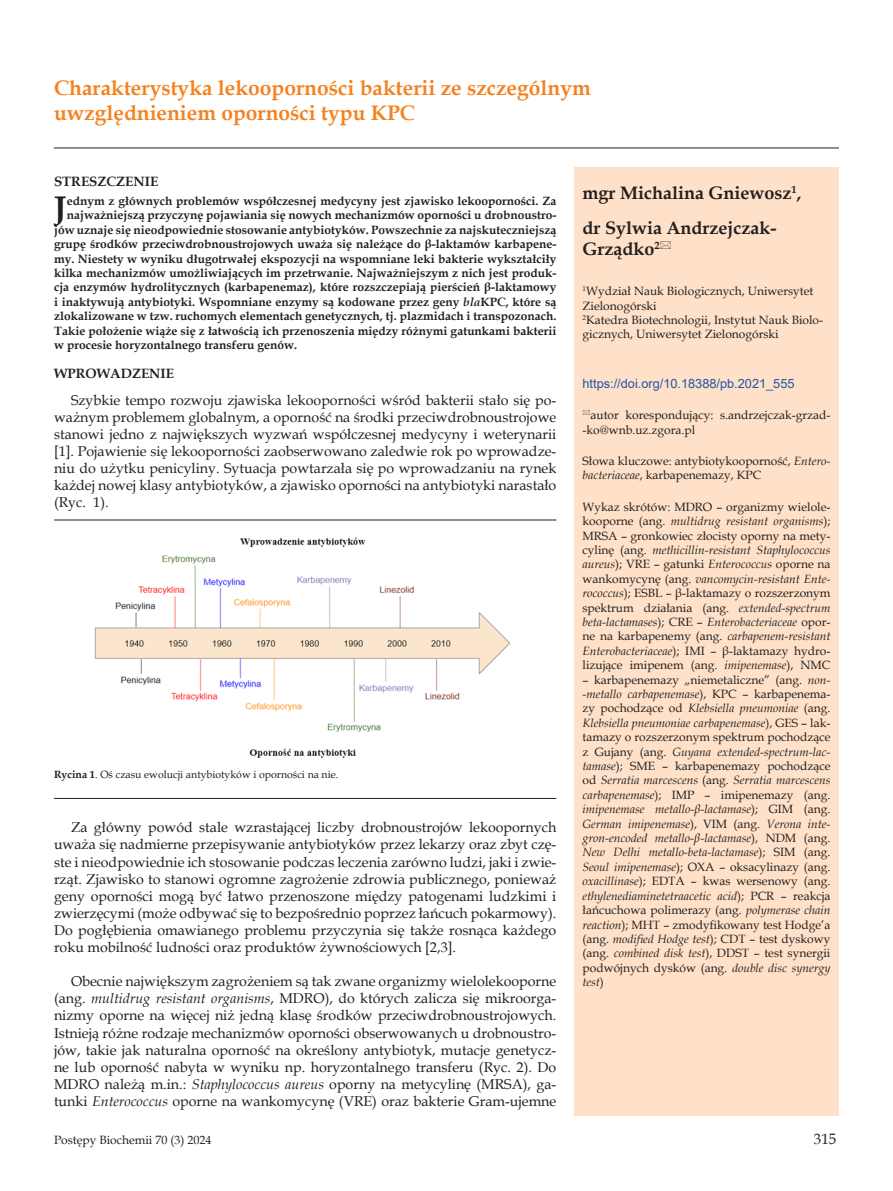
<style>
.page{position:relative;width:893px;height:1191px;background:#fff}
.page>*{position:absolute;margin:0;border:0;box-sizing:border-box;transform-origin:0 0}
._7_Streszczenie{font:700 32.7px "Book Antiqua";color:#231f20}
._1_Tytul{font:700 21px/25.2px "Book Antiqua";color:#f58220}
._2_Autor{font:700 18px/21.6px "Book Antiqua";color:#231f20}
.t1{font:15px "Book Antiqua";color:#231f20}
.Body_tekst{font:14.25px/17.1px "Book Antiqua";color:#231f20;text-align:justify}
.Tytul_1{font:700 13.5px "Book Antiqua";color:#231f20}
._6_DOI{font:12.75px "Arial";color:#2356a6}
._5_Skroty{font:italic 12px/14.4px "Book Antiqua";color:#231f20;text-align:justify}
._7_Streszczenie-2{font:700 12px "Book Antiqua";color:#231f20}
._5_Skroty-2{font:12px/14.4px "Book Antiqua";color:#231f20}
._3_Adres{font:12px/14.4px "Book Antiqua";color:#231f20}
.Figura{font:10.5px "Book Antiqua";color:#231f20}
.s1{font-style:italic}
.s2{font-weight:700}
.s3{font-style:normal}
</style>
<div class="page">
<hr style="left:54px;top:148px;width:785px;height:1px;background:#231f20">
<div style="left:574px;top:167px;width:265px;height:948px;background:#fee1c8"></div>
<img style="left:94px;top:537px;width:416px;height:221px">
<hr style="left:54px;top:519px;width:502px;height:1px;background:#231f20">
<hr style="left:54px;top:798px;width:502px;height:1px;background:#231f20">
<p class="_1_Tytul" style="left:54px;top:75px;width:538px">Charakterystyka lekooporności bakterii ze szczególnym uwzględnieniem oporności typu KPC</p>
<p class="Tytul_1" style="left:54px;top:172px;width:106px">STRESZCZENIE</p>
<p class="_7_Streszczenie" style="left:54px;top:186px;width:14px">J</p>
<p class="_7_Streszczenie-2" style="left:67px;top:193px;width:491px">ednym z głównych problemów współczesnej medycyny jest zjawisko lekooporności. Za</p>
<p class="_7_Streszczenie-2" style="left:67px;top:207px;width:491px">najważniejszą przyczynę pojawiania się nowych mechanizmów oporności u drobnoustro-</p>
<p class="_7_Streszczenie-2" style="left:54px;top:221px;width:504px">jów uznaje się nieodpowiednie stosowanie antybiotyków. Powszechnie za najskuteczniejszą</p>
<p class="_7_Streszczenie-2" style="left:54px;top:236px;width:504px">grupę środków przeciwdrobnoustrojowych uważa się należące do β-laktamów karbapene-</p>
<p class="_7_Streszczenie-2" style="left:54px;top:250px;width:504px">my. Niestety w wyniku długotrwałej ekspozycji na wspomniane leki bakterie wykształciły</p>
<p class="_7_Streszczenie-2" style="left:54px;top:265px;width:504px">kilka mechanizmów umożliwiających im przetrwanie. Najważniejszym z nich jest produk-</p>
<p class="_7_Streszczenie-2" style="left:54px;top:279px;width:504px">cja enzymów hydrolitycznych (karbapenemaz), które rozszczepiają pierścień β-laktamowy</p>
<p class="_7_Streszczenie-2" style="left:54px;top:293px;width:504px">i inaktywują antybiotyki. Wspomniane enzymy są kodowane przez geny <span class="s1">bla</span>KPC, które są</p>
<p class="_7_Streszczenie-2" style="left:54px;top:308px;width:504px">zlokalizowane w tzw. ruchomych elementach genetycznych, tj. plazmidach i transpozonach.</p>
<p class="_7_Streszczenie-2" style="left:54px;top:322px;width:504px">Takie położenie wiąże się z łatwością ich przenoszenia między różnymi gatunkami bakterii</p>
<p class="_7_Streszczenie-2" style="left:54px;top:337px;width:244px">w procesie horyzontalnego transferu genów.</p>
<p class="Tytul_1" style="left:54px;top:364px;width:121px">WPROWADZENIE</p>
<p class="Body_tekst" style="left:54px;top:391px;width:504px;text-indent:17px">Szybkie tempo rozwoju zjawiska lekooporności wśród bakterii stało się po&shy;ważnym problemem globalnym, a oporność na środki przeciwdrobnoustrojowe stanowi jedno z największych wyzwań współczesnej medycyny i weterynarii [1]. Pojawienie się lekooporności zaobserwowano zaledwie rok po wprowadze&shy;niu do użytku penicyliny. Sytuacja powtarzała się po wprowadzaniu na rynek każdej nowej klasy antybiotyków, a zjawisko oporności na antybiotyki narastało (Ryc. 1).</p>
<p class="Figura" style="left:54px;top:766px;width:286px"><span class="s2">Rycina 1</span>. Oś czasu ewolucji antybiotyków i oporności na nie.</p>
<p class="Body_tekst" style="left:54px;top:818px;width:504px;text-indent:17px">Za główny powód stale wzrastającej liczby drobnoustrojów lekoopornych uważa się nadmierne przepisywanie antybiotyków przez lekarzy oraz zbyt czę&shy;ste i nieodpowiednie ich stosowanie podczas leczenia zarówno ludzi, jaki i zwie&shy;rząt. Zjawisko to stanowi ogromne zagrożenie zdrowia publicznego, ponieważ geny oporności mogą być łatwo przenoszone między patogenami ludzkimi i zwierzęcymi (może odbywać się to bezpośrednio poprzez łańcuch pokarmowy).<br>Do pogłębienia omawianego problemu przyczynia się także rosnąca każdego roku mobilność ludności oraz produktów żywnościowych [2,3].</p>
<p class="Body_tekst" style="left:54px;top:972px;width:504px;text-indent:17px">Obecnie największym zagrożeniem są tak zwane organizmy wielolekooporne (ang. <span class="s1">multidrug resistant organisms</span>, MDRO), do których zalicza się mikroorga&shy;nizmy oporne na więcej niż jedną klasę środków przeciwdrobnoustrojowych.<br>Istnieją różne rodzaje mechanizmów oporności obserwowanych u drobnoustro&shy;jów, takie jak naturalna oporność na określony antybiotyk, mutacje genetycz&shy;ne lub oporność nabyta w wyniku np. horyzontalnego transferu (Ryc. 2). Do MDRO należą m.in.: <span class="s1">Staphylococcus aureus</span> oporny na metycylinę (MRSA), ga&shy;tunki <span class="s1">Enterococcus</span> oporne na wankomycynę (VRE) oraz bakterie Gram-ujemne</p>
<p class="_2_Autor" style="left:583px;top:182px;width:220px">mgr Michalina Gniewosz<sup>1</sup>,</p>
<p class="_2_Autor" style="left:583px;top:217px;width:195px">dr Sylwia Andrzejczak-<br>Grządko<sup>2</sup></p>
<p class="_3_Adres" style="left:583px;top:283px;width:242px"><sup>1</sup>Wydział Nauk Biologicznych, Uniwersytet Zielonogórski<br><sup>2</sup>Katedra Biotechnologii, Instytut Nauk Biolo&shy;gicznych, Uniwersytet Zielonogórski</p>
<p class="_6_DOI" style="left:583px;top:374px;width:213px">https://doi.org/10.18388/pb.2021_555</p>
<p class="_5_Skroty-2" style="left:583px;top:407px;width:249px;text-indent:8px">autor korespondujący: s.andrzejczak-grzad--ko@wnb.uz.zgora.pl</p>
<p class="_5_Skroty-2" style="left:583px;top:453px;width:249px">Słowa kluczowe: antybiotykooporność, <span class="s1">Entero&shy;bacteriaceae</span>, karbapenemazy, KPC</p>
<p class="_5_Skroty-2" style="left:583px;top:499px;width:249px;text-align:justify">Wykaz skrótów: MDRO – organizmy wielole&shy;kooporne (ang. <span class="s1">multidrug resistant organisms</span>); MRSA – gronkowiec złocisty oporny na mety&shy;cylinę (ang. <span class="s1">methicillin-resistant Staphylococcus aureus</span>); VRE – gatunki <span class="s1">Enterococcus</span> oporne na wankomycynę (ang. <span class="s1">vancomycin-resistant Ente&shy;rococcus</span>); ESBL – β-laktamazy o rozszerzonym spektrum działania (ang. <span class="s1">extended-spectrum beta-lactamases</span>); CRE – <span class="s1">Enterobacteriaceae</span> opor&shy;ne na karbapenemy (ang. <span class="s1">carbapenem-resistant Enterobacteriaceae</span>); IMI – β-laktamazy hydro&shy;lizujące imipenem (ang. <span class="s1">imipenemase</span>), NMC</p>
<p class="_5_Skroty" style="left:583px;top:672px;width:249px"><span class="s3">– karbapenemazy „niemetaliczne” (ang.</span> non--metallo carbapenemase<span class="s3">), KPC – karbapenema&shy;zy pochodzące od</span> Klebsiella pneumoniae <span class="s3">(ang.<br></span>Klebsiella pneumoniae carbapenemase<span class="s3">), GES – lak&shy;tamazy o rozszerzonym spektrum pochodzące z Gujany (ang.</span> Guyana extended-spectrum-lac&shy;tamase<span class="s3">); SME – karbapenemazy pochodzące od</span> Serratia marcescens <span class="s3">(ang.</span> Serratia marcescens carbapenemase<span class="s3">); IMP – imipenemazy (ang. </span>imipenemase metallo-β-lactamase<span class="s3">); GIM (ang.<br></span>German imipenemase<span class="s3">), VIM (ang.</span> Verona inte&shy;gron-encoded metallo-β-lactamase<span class="s3">), NDM (ang.<br></span>New Delhi metallo-beta-lactamase<span class="s3">); SIM (ang.<br></span>Seoul imipenemase<span class="s3">); OXA – oksacylinazy (ang. </span>oxacillinase<span class="s3">); EDTA – kwas wersenowy (ang. </span>ethylenediaminetetraacetic acid<span class="s3">); PCR – reakcja łańcuchowa polimerazy (ang.</span> polymerase chain reaction<span class="s3">); MHT – zmodyfikowany test Hodge’a (ang.</span> modified Hodge test<span class="s3">); CDT – test dyskowy (ang.</span> combined disk test<span class="s3">), DDST – test synergii podwójnych dysków (ang.</span> double disc synergy test<span class="s3">)</span></p>
<p class="_5_Skroty-2" style="left:54px;top:1132px;width:159px">Postępy Biochemii 70 (3) 2024</p>
<p class="t1" style="left:814px;top:1128px;width:24px">315</p>
</div>
